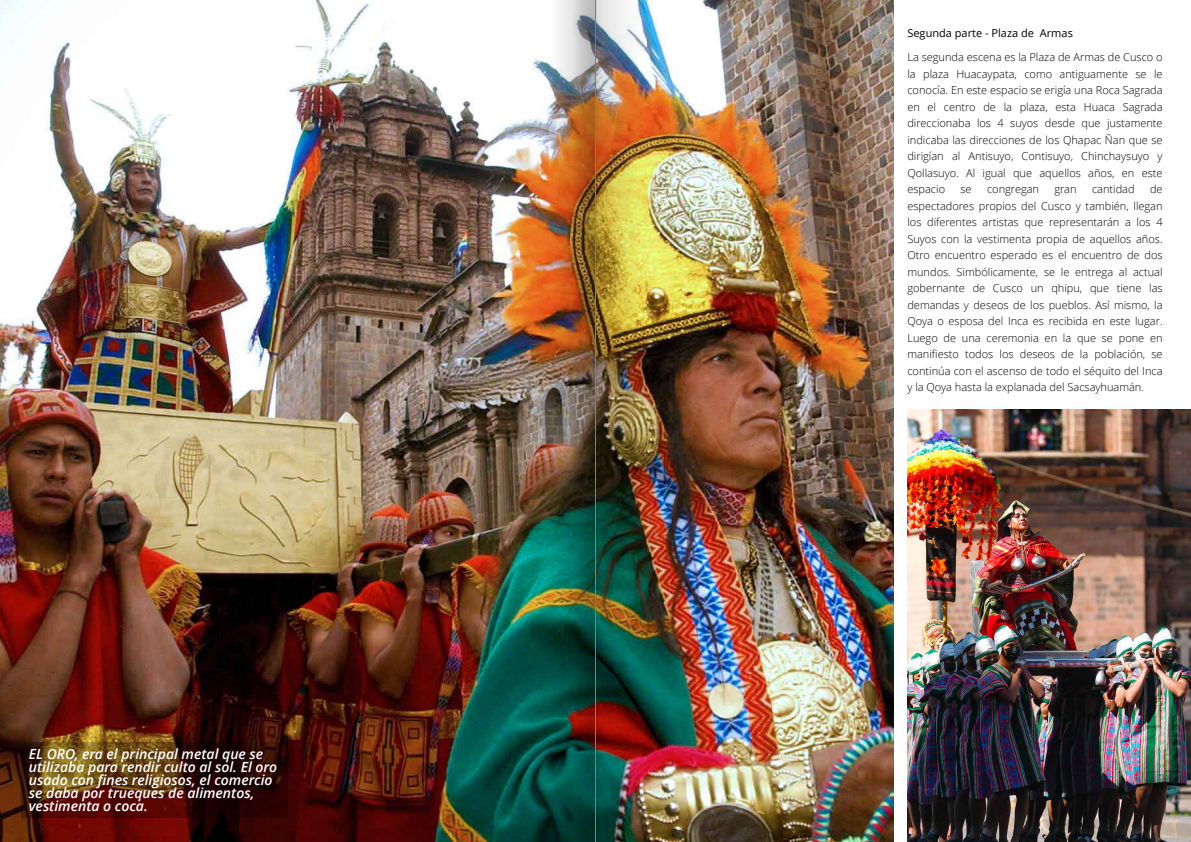
<style>
.page{position:relative;width:1191px;height:842px;background:#fff}
.page>*{position:absolute;margin:0;border:0;box-sizing:border-box;transform-origin:0 0}
.t1{font:italic 600 14px/13px "Open Sans";color:#fff}
.t2{font:300 11px/16.5px "Open Sans";color:#000;text-align:justify}
.t3{font:11px "Open Sans";color:#000}
</style>
<div class="page">
<img style="left:0;top:0;width:893px;height:842px">
<div style="left:22px;top:742px;width:266px;height:76px;background:#000;opacity:.25"></div>
<img style="left:550px;top:0;width:91px;height:842px">
<hr style="left:595px;top:0;width:1px;height:842px;background:#808080">
<img style="left:907px;top:409px;width:284px;height:433px">
<p class="t1" style="left:29px;top:748px;width:250px">EL ORO, era el principal metal que se utilizaba para rendir culto al sol. El oro usado con fines religiosos, el comercio se daba por trueques de alimentos, vestimenta o coca.</p>
<p class="t3" style="left:907px;top:28px;width:167px">Segunda parte - Plaza de Armas</p>
<p class="t2" style="left:907px;top:50px;width:257px">La segunda escena es la Plaza de Armas de Cusco o la plaza Huacaypata, como antiguamente se le conocía. En este espacio se erigía una Roca Sagrada en el centro de la plaza, esta Huaca Sagrada direccionaba los 4 suyos desde que justamente indicaba las direcciones de los Qhapac Ñan que se dirigían al Antisuyo, Contisuyo, Chinchaysuyo y Qollasuyo. Al igual que aquellos años, en este espacio</p>
<p class="t2" style="left:907px;top:182px;width:257px;text-indent:243px">de espectadores propios del Cusco y también, llegan los diferentes artistas que representarán a los 4<br>Suyos con la vestimenta propia de aquellos años.<br>Otro encuentro esperado es el encuentro de dos mundos. Simbólicamente, se le entrega al actual gobernante de Cusco un qhipu, que tiene las demandas y deseos de los pueblos. Así mismo, la Qoya o esposa del Inca es recibida en este lugar.<br>Luego de una ceremonia en la que se pone en manifiesto todos los deseos de la población, se continúa con el ascenso de todo el séquito del Inca y la Qoya hasta la explanada del Sacsayhuamán.</p>
<p class="t2" style="left:960px;top:182px;width:13px">se</p>
<p class="t2" style="left:987px;top:182px;width:54px">congregan</p>
<p class="t2" style="left:1054px;top:182px;width:24px">gran</p>
<p class="t2" style="left:1092px;top:182px;width:44px">cantidad</p>
</div>
